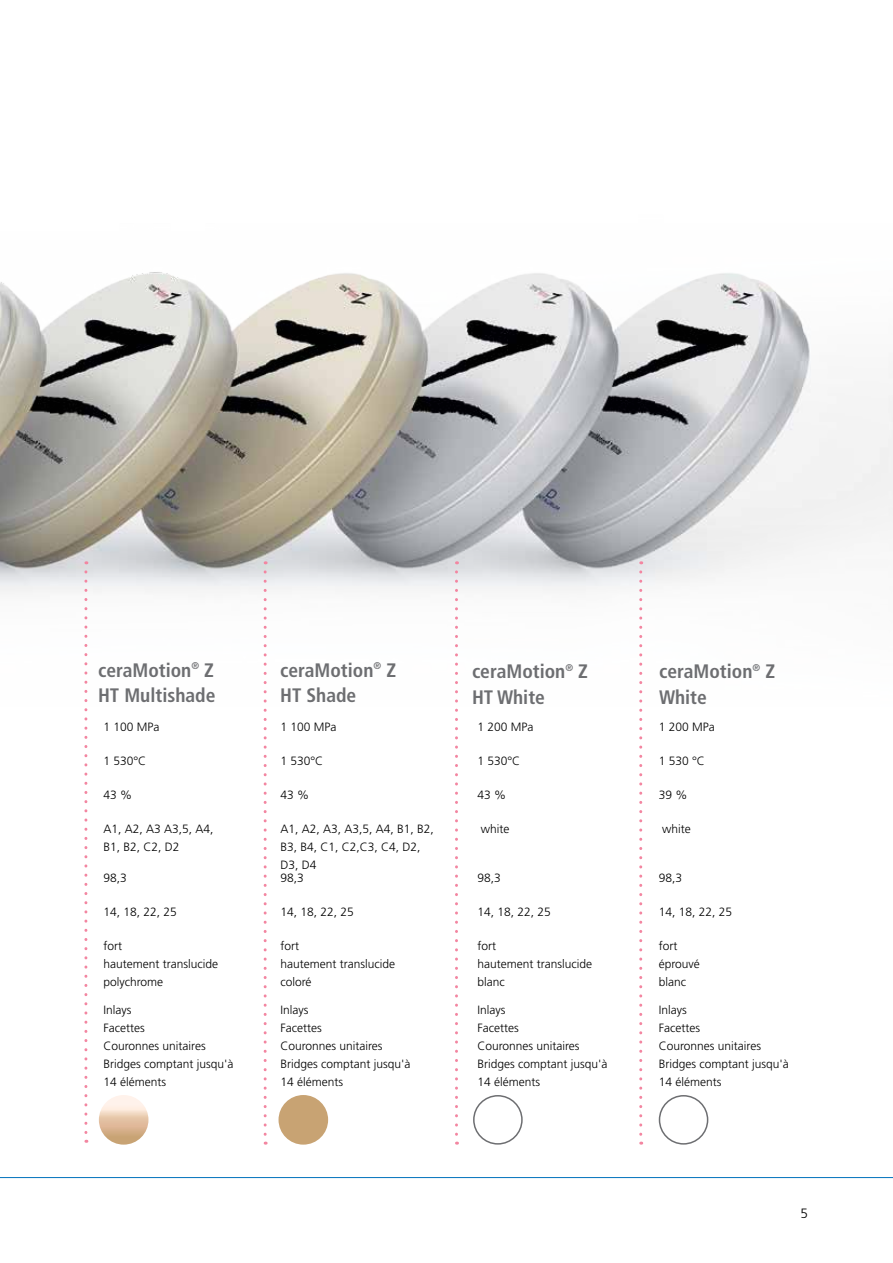
<style>
.page{position:relative;width:893px;height:1263px;background:#fff}
.page>*{position:absolute;margin:0;border:0;box-sizing:border-box;transform-origin:0 0}
.t1{font:700 condensed 19.5px/25.5px "Frutiger LT Std";color:#6d6e71}
.t2{font:300 13.5px "Frutiger LT Std";color:#000}
.t3{font:300 12px/18px "Frutiger LT Std";color:#000}
</style>
<div class="page">
<img style="left:0;top:272px;width:893px;height:430px">
<svg style="left:84px;top:572px;width:3px;height:571px"></svg>
<svg style="left:264px;top:572px;width:3px;height:572px"></svg>
<svg style="left:455px;top:572px;width:3px;height:572px"></svg>
<svg style="left:639px;top:572px;width:3px;height:572px"></svg>
<svg style="left:99px;top:1095px;width:49px;height:49px"></svg>
<div style="left:279px;top:1095px;width:49px;height:49px;background:#c8a373;border-radius:50%"></div>
<div style="left:473px;top:1095px;width:50px;height:49px;border:2px solid #6d6e71;border-radius:50%"></div>
<div style="left:659px;top:1095px;width:49px;height:49px;border:2px solid #6d6e71;border-radius:50%"></div>
<hr style="left:0;top:1177px;width:893px;height:1px;background:#0072bc">
<h1 class="t1" style="left:98px;top:657px;width:119px">ceraMotion<sup>®</sup> Z<br>HT Multishade</h1>
<h1 class="t1" style="left:280px;top:657px;width:117px">ceraMotion<sup>®</sup> Z<br>HT Shade</h1>
<h1 class="t1" style="left:472px;top:659px;width:117px">ceraMotion<sup>®</sup> Z<br>HT White</h1>
<h1 class="t1" style="left:659px;top:659px;width:117px">ceraMotion<sup>®</sup> Z<br>White</h1>
<p class="t3" style="left:103px;top:717px;width:58px">1 100 MPa</p>
<p class="t3" style="left:280px;top:717px;width:58px">1 100 MPa</p>
<p class="t3" style="left:477px;top:717px;width:58px">1 200 MPa</p>
<p class="t3" style="left:659px;top:717px;width:58px">1 200 MPa</p>
<p class="t3" style="left:103px;top:751px;width:44px">1 530°C</p>
<p class="t3" style="left:280px;top:751px;width:44px">1 530°C</p>
<p class="t3" style="left:477px;top:751px;width:44px">1 530°C</p>
<p class="t3" style="left:659px;top:751px;width:48px">1 530 °C</p>
<p class="t3" style="left:103px;top:785px;width:30px">43 %</p>
<p class="t3" style="left:280px;top:785px;width:30px">43 %</p>
<p class="t3" style="left:477px;top:785px;width:30px">43 %</p>
<p class="t3" style="left:659px;top:785px;width:30px">39 %</p>
<p class="t3" style="left:103px;top:819px;width:112px">A1, A2, A3 A3,5, A4,<br>B1, B2, C2, D2</p>
<p class="t3" style="left:280px;top:819px;width:155px">A1, A2, A3, A3,5, A4, B1, B2,<br>B3, B4, C1, C2,C3, C4, D2,<br>D3, D4</p>
<p class="t3" style="left:481px;top:819px;width:30px">white</p>
<p class="t3" style="left:662px;top:819px;width:30px">white</p>
<p class="t3" style="left:103px;top:869px;width:25px">98,3</p>
<p class="t3" style="left:280px;top:869px;width:25px">98,3</p>
<p class="t3" style="left:477px;top:869px;width:25px">98,3</p>
<p class="t3" style="left:659px;top:869px;width:25px">98,3</p>
<p class="t3" style="left:103px;top:903px;width:75px">14, 18, 22, 25</p>
<p class="t3" style="left:280px;top:903px;width:75px">14, 18, 22, 25</p>
<p class="t3" style="left:477px;top:903px;width:75px">14, 18, 22, 25</p>
<p class="t3" style="left:659px;top:903px;width:75px">14, 18, 22, 25</p>
<p class="t3" style="left:103px;top:937px;width:116px">fort<br>hautement translucide polychrome</p>
<p class="t3" style="left:280px;top:937px;width:116px">fort<br>hautement translucide coloré</p>
<p class="t3" style="left:477px;top:937px;width:116px">fort<br>hautement translucide blanc</p>
<p class="t3" style="left:659px;top:937px;width:43px">fort éprouvé blanc</p>
<p class="t3" style="left:103px;top:1001px;width:132px">Inlays<br>Facettes<br>Couronnes unitaires<br>Bridges comptant jusqu'à<br>14 éléments</p>
<p class="t3" style="left:280px;top:1001px;width:132px">Inlays<br>Facettes<br>Couronnes unitaires<br>Bridges comptant jusqu'à<br>14 éléments</p>
<p class="t3" style="left:477px;top:1001px;width:132px">Inlays<br>Facettes<br>Couronnes unitaires<br>Bridges comptant jusqu'à<br>14 éléments</p>
<p class="t3" style="left:659px;top:1001px;width:132px">Inlays<br>Facettes<br>Couronnes unitaires<br>Bridges comptant jusqu'à<br>14 éléments</p>
<p class="t2" style="left:800px;top:1205px;width:9px">5</p>
</div>
